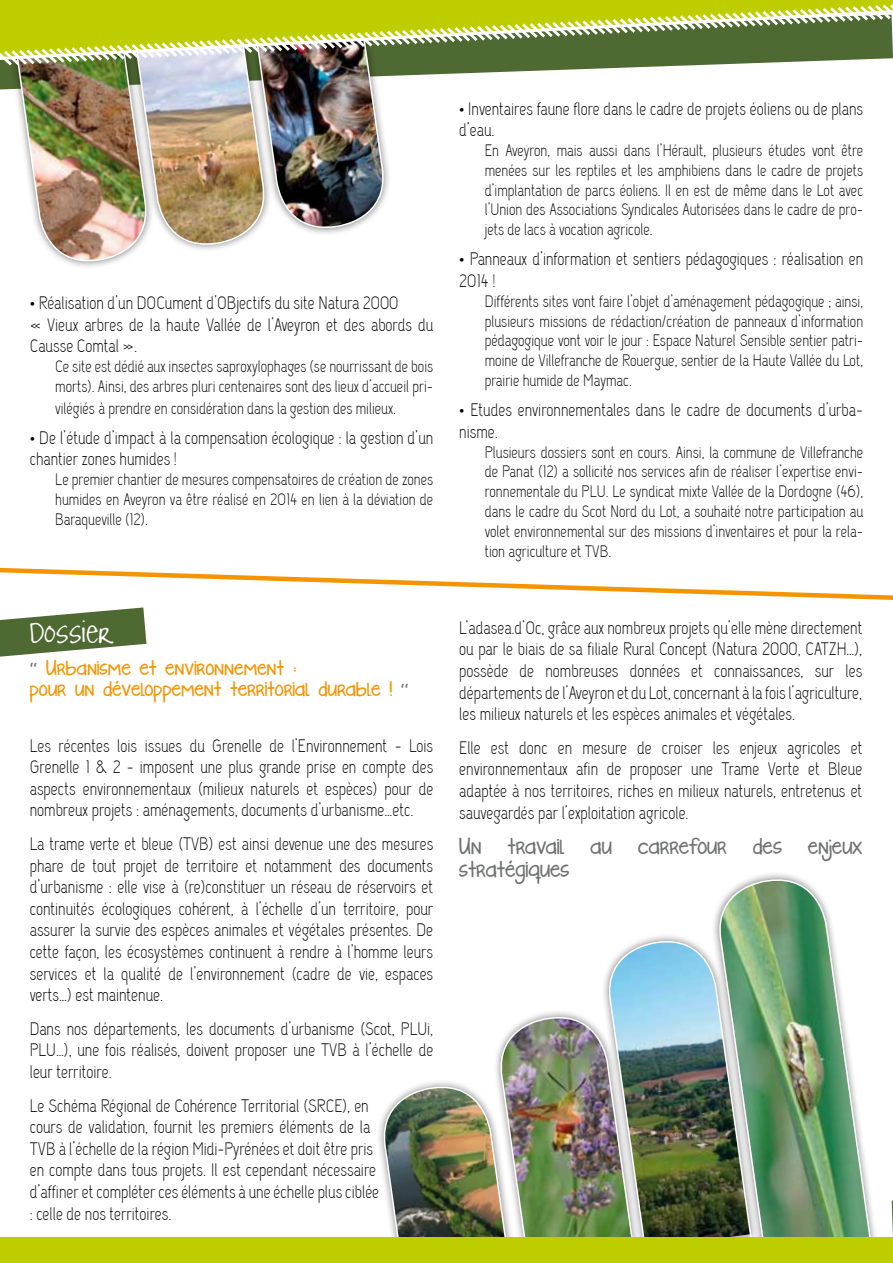
<style>
.page{position:relative;width:893px;height:1263px;background:#fff}
.page>*{position:absolute;margin:0;border:0;box-sizing:border-box;transform-origin:0 0}
.t1{font:36px "Joyful Juliana";color:#fff}
.t2{font:700 19.5px "KG Like A Skyscraper";color:#707172}
.t3{font:18px/21.6px "Capsuula";color:#000}
.t4{font:700 18px/21.6px "KG Like A Skyscraper";color:#f39400}
.t5{font:16.5px/19.8px "Capsuula";color:#000;text-align:justify}
.s1{color:#707172}
</style>
<div class="page">
<svg style="left:0;top:68px;width:613px;height:21px"></svg>
<div style="left:9px;top:33px;width:146px;height:236px;background:#000;opacity:.5"></div>
<img style="left:16px;top:68px;width:373px;height:199px">
<svg style="left:0;top:1px;width:893px;height:67px;background:#9ead3f"></svg>
<img style="left:714px;top:874px;width:159px;height:363px">
<div style="left:601px;top:933px;width:160px;height:330px;background:#000;opacity:.5"></div>
<img style="left:603px;top:935px;width:152px;height:302px">
<img style="left:379px;top:1011px;width:256px;height:226px">
<svg style="left:891px;top:1200px;width:2px;height:36px"></svg>
<svg style="left:0;top:567px;width:893px;height:90px"></svg>
<div style="left:0;top:1237px;width:893px;height:26px;background:#bdcd00"></div>
<p class="t3" style="left:30px;top:294px;width:405px">• Réalisation d’un Document d’objectifs du site Natura 2000<br>« Vieux arbres de la haute Vallée de l’Aveyron et des abords du<br>Causse Comtal ».</p>
<p class="t5" style="left:55px;top:358px;width:379px">Ce site est dédié aux insectes saproxylophages (se nourrissant de bois morts). Ainsi, des arbres pluri centenaires sont des lieux d’accueil pri-</p>
<p class="t5" style="left:55px;top:399px;width:342px">vilégiés à prendre en considération dans la gestion des milieux.</p>
<p class="t3" style="left:30px;top:428px;width:405px">• De l’étude d’impact à la compensation écologique : la gestion d’un chantier zones humides !</p>
<p class="t5" style="left:55px;top:471px;width:380px">Le premier chantier de mesures compensatoires de création de zones humides en Aveyron va être réalisé en 2014 en lien à la déviation de Baraqueville (12).</p>
<h1 class="t1" style="left:30px;top:614px;width:82px">Dossier</h1>
<p class="t4" style="left:30px;top:656px;width:380px"><span class="s1">‘‘</span> Urbanisme et environnement :<br>pour un développement territorial durable ! <span class="s1">‘‘</span></p>
<p class="t3" style="left:30px;top:736px;width:405px;text-align:justify">Les récentes lois issues du Grenelle de l’Environnement - Lois Grenelle 1 &amp; 2 - imposent une plus grande prise en compte des aspects environnementaux (milieux naturels et espèces) pour de nombreux projets : aménagements, documents d’urbanisme…etc.</p>
<p class="t3" style="left:30px;top:834px;width:405px;text-align:justify">La trame verte et bleue (TVB) est ainsi devenue une des mesures phare de tout projet de territoire et notamment des documents d’urbanisme : elle vise à (re)constituer un réseau de réservoirs et continuités écologiques cohérent, à l’échelle d’un territoire, pour assurer la survie des espèces animales et végétales présentes. De cette façon, les écosystèmes continuent à rendre à l’homme leurs services et la qualité de l’environnement (cadre de vie, espaces verts…) est maintenue.</p>
<p class="t3" style="left:30px;top:1019px;width:405px;text-align:justify">Dans nos départements, les documents d’urbanisme (Scot, PLUi, PLU…), une fois réalisés, doivent proposer une TVB à l’échelle de leur territoire.</p>
<p class="t3" style="left:30px;top:1096px;width:351px">Le Schéma Régional de Cohérence Territorial (SRCE), en cours de validation, fournit les premiers éléments de la TVB à l’échelle de la région Midi-Pyrénées et doit être pris en compte dans tous projets. Il est cependant nécessaire d’affiner et compléter ces éléments à une échelle plus ciblée : celle de nos territoires.</p>
<p class="t3" style="left:459px;top:99px;width:405px">• Inventaires faune flore dans le cadre de projets éoliens ou de plans d’eau.</p>
<p class="t5" style="left:485px;top:142px;width:380px">En Aveyron, mais aussi dans l’Hérault, plusieurs études vont être menées sur les reptiles et les amphibiens dans le cadre de projets d’implantation de parcs éoliens. Il en est de même dans le Lot avec l’Union des Associations Syndicales Autorisées dans le cadre de pro&shy;jets de lacs à vocation agricole.</p>
<p class="t3" style="left:459px;top:250px;width:405px">• Panneaux d’information et sentiers pédagogiques : réalisation en<br>2014 !</p>
<p class="t5" style="left:485px;top:293px;width:380px">Différents sites vont faire l’objet d’aménagement pédagogique ; ainsi, plusieurs missions de rédaction/création de panneaux d’information pédagogique vont voir le jour : Espace Naturel Sensible sentier patri&shy;moine de Villefranche de Rouergue, sentier de la Haute Vallée du Lot, prairie humide de Maymac.</p>
<p class="t3" style="left:459px;top:401px;width:405px">• Etudes environnementales dans le cadre de documents d’urba&shy;nisme.</p>
<p class="t5" style="left:485px;top:443px;width:380px">Plusieurs dossiers sont en cours. Ainsi, la commune de Villefranche de Panat (12) a sollicité nos services afin de réaliser l’expertise envi&shy;ronnementale du PLU. Le syndicat mixte Vallée de la Dordogne (46), dans le cadre du Scot Nord du Lot, a souhaité notre participation au volet environnemental sur des missions d’inventaires et pour la rela&shy;tion agriculture et TVB.</p>
<p class="t3" style="left:459px;top:618px;width:405px;text-align:justify">L’adasea.d’Oc, grâce aux nombreux projets qu’elle mène directement ou par le biais de sa filiale Rural Concept (Natura 2000, CATZH…), possède de nombreuses données et connaissances, sur les départements de l’Aveyron et du Lot, concernant à la fois l’agriculture, les milieux naturels et les espèces animales et végétales.</p>
<p class="t3" style="left:459px;top:738px;width:405px;text-align:justify">Elle est donc en mesure de croiser les enjeux agricoles et environnementaux afin de proposer une Trame Verte et Bleue adaptée à nos territoires, riches en milieux naturels, entretenus et sauvegardés par l’exploitation agricole.</p>
<p class="t2" style="left:459px;top:831px;width:24px">Un</p>
<p class="t2" style="left:508px;top:831px;width:58px">travail</p>
<p class="t2" style="left:590px;top:831px;width:23px">au</p>
<p class="t2" style="left:638px;top:831px;width:90px">carrefour</p>
<p class="t2" style="left:753px;top:831px;width:31px">des</p>
<p class="t2" style="left:808px;top:831px;width:56px">enjeux</p>
<p class="t2" style="left:459px;top:854px;width:112px">stratégiques</p>
</div>
